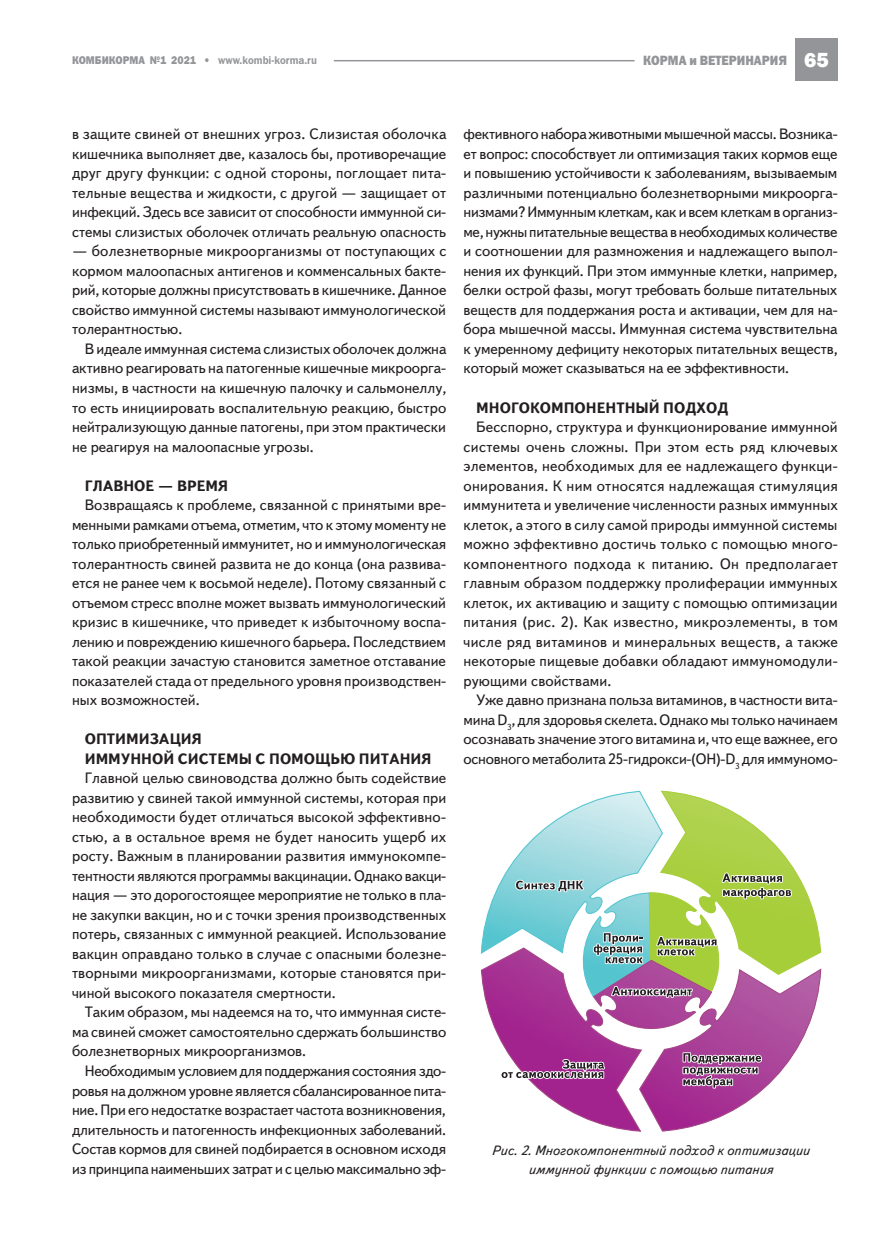
<style>
.page{position:relative;width:893px;height:1234px;background:#fff}
.page>*{position:absolute;margin:0;border:0;box-sizing:border-box;transform-origin:0 0}
.t1{font:800 21px "Franklin Gothic";color:#fff}
.Osnovnoy_text-10-13{font:15px/19.5px "Text Book C";letter-spacing:-.005em;color:#231f20;text-align:justify}
.Osnovnoy_text-10-13-2{font:700 15px "Text Book C";color:#231f20}
.Podrisunochnaya_podp{font:italic 13.5px "Text Book C";color:#231f20}
.Zagolovok{font:13.5px "Franklin Gothic Heavy C";color:#939598;scale:.9 1}
.Zagolovok-2{font:11.25px "Franklin Gothic Demi C";color:#939598;scale:.9 1}
.Zagolovok-3{font:11.25px "Franklin Gothic Heavy C";color:#939598;scale:.9 1}
.s1{font-family:"Franklin Gothic Heavy C"}
</style>
<div class="page">
<div style="left:795px;top:38px;width:43px;height:43px;background:#939598"></div>
<hr style="left:334px;top:60px;width:301px;height:1px;background:#939598">
<svg style="left:484px;top:998px;width:334px;height:133px"></svg>
<svg style="left:481px;top:790px;width:340px;height:208px"></svg>
<svg style="left:500px;top:1057px;width:106px;height:30px"></svg>
<svg style="left:681px;top:1051px;width:82px;height:38px;background:#9f6796"></svg>
<p class="Zagolovok-3" style="left:72px;top:54px;width:10px">КОМ</p>
<p class="Zagolovok-3" style="left:95px;top:54px;width:25px">БИКОРМА</p>
<p class="Zagolovok-2" style="left:150px;top:54px;width:187px"><span class="s1">№1 2021 •</span> www.kombi-korma.ru</p>
<p class="Zagolovok" style="left:643px;top:53px;width:161px">корма и ВЕТЕРИНАРИЯ</p>
<p class="t1" style="left:804px;top:46px;width:26px">65</p>
<p class="Osnovnoy_text-10-13" style="left:72px;top:125px;width:376px">в защите свиней от внешних угроз. Слизистая оболочка кишечника выполняет две, казалось бы, противоречащие друг другу функции: с одной стороны, поглощает пита&shy;тельные вещества и жидкости, с другой — защищает от инфекций. Здесь все зависит от способности иммунной си&shy;стемы слизистых оболочек отличать реальную опасность</p>
<p class="Osnovnoy_text-10-13" style="left:72px;top:242px;width:376px">— болезнетворные микроорганизмы от поступающих с кормом малоопасных антигенов и комменсальных бакте&shy;рий, которые должны присутствовать в кишечнике. Данное свойство иммунной системы называют иммунологической толерантностью.</p>
<p class="Osnovnoy_text-10-13" style="left:72px;top:339px;width:376px;text-indent:13px">В идеале иммунная система слизистых оболочек должна активно реагировать на патогенные кишечные микроорга&shy;низмы, в частности на кишечную палочку и сальмонеллу, то есть инициировать воспалительную реакцию, быстро нейтрализующую данные патогены, при этом практически не реагируя на малоопасные угрозы.</p>
<p class="Osnovnoy_text-10-13-2" style="left:85px;top:476px;width:145px">ГЛАВНОЕ — ВРЕМЯ</p>
<p class="Osnovnoy_text-10-13" style="left:72px;top:495px;width:376px;text-indent:13px">Возвращаясь к проблеме, связанной с принятыми вре&shy;менными рамками отъема, отметим, что к этому моменту не только приобретенный иммунитет, но и иммунологическая толерантность свиней развита не до конца (она развива&shy;ется не ранее чем к восьмой неделе). Потому связанный с отъемом стресс вполне может вызвать иммунологический кризис в кишечнике, что приведет к избыточному воспа&shy;лению и повреждению кишечного барьера. Последствием такой реакции зачастую становится заметное отставание показателей стада от предельного уровня производствен&shy;ных возможностей.</p>
<p class="Osnovnoy_text-10-13-2" style="left:85px;top:730px;width:119px">ОПТИМИЗАЦИЯ</p>
<p class="Osnovnoy_text-10-13-2" style="left:85px;top:749px;width:348px">ИММУННОЙ СИСТЕМЫ С ПОМОЩЬЮ ПИТАНИЯ</p>
<p class="Osnovnoy_text-10-13" style="left:72px;top:768px;width:376px;text-indent:13px">Главной целью свиноводства должно быть содействие развитию у свиней такой иммунной системы, которая при необходимости будет отличаться высокой эффективно&shy;стью, а в остальное время не будет наносить ущерб их росту. Важным в планировании развития иммунокомпе&shy;тентности являются программы вакцинации. Однако вакци&shy;нация — это дорогостоящее мероприятие не только в пла&shy;не закупки вакцин, но и с точки зрения производственных потерь, связанных с иммунной реакцией. Использование вакцин оправдано только в случае с опасными болезне&shy;творными микроорганизмами, которые становятся при&shy;чиной высокого показателя смертности.</p>
<p class="Osnovnoy_text-10-13" style="left:72px;top:1002px;width:376px;text-indent:13px">Таким образом, мы надеемся на то, что иммунная систе&shy;ма свиней сможет самостоятельно сдержать большинство болезнетворных микроорганизмов.</p>
<p class="Osnovnoy_text-10-13" style="left:72px;top:1061px;width:376px;text-indent:13px">Необходимым условием для поддержания состояния здо&shy;ровья на должном уровне является сбалансированное пита&shy;ние. При его недостатке возрастает частота возникновения, длительность и патогенность инфекционных заболеваний.<br>Состав кормов для свиней подбирается в основном исходя из принципа наименьших затрат и с целью максимально эф-</p>
<p class="Osnovnoy_text-10-13" style="left:463px;top:125px;width:376px">фективного набора животными мышечной массы. Возника&shy;ет вопрос: способствует ли оптимизация таких кормов еще и повышению устойчивости к заболеваниям, вызываемым различными потенциально болезнетворными микроорга&shy;низмами? Иммунным клеткам, как и всем клеткам в организ&shy;ме, нужны питательные вещества в необходимых количестве и соотношении для размножения и надлежащего выпол&shy;нения их функций. При этом иммунные клетки, например, белки острой фазы, могут требовать больше питательных веществ для поддержания роста и активации, чем для на&shy;бора мышечной массы. Иммунная система чувствительна к умеренному дефициту некоторых питательных веществ, который может сказываться на ее эффективности.</p>
<p class="Osnovnoy_text-10-13-2" style="left:476px;top:398px;width:254px">МНОГОКОМПОНЕНТНЫЙ ПОДХОД</p>
<p class="Osnovnoy_text-10-13" style="left:463px;top:417px;width:376px;text-indent:13px">Бесспорно, структура и функционирование иммунной системы очень сложны. При этом есть ряд ключевых элементов, необходимых для ее надлежащего функци&shy;онирования. К ним относятся надлежащая стимуляция иммунитета и увеличение численности разных иммунных клеток, а этого в силу самой природы иммунной системы можно эффективно достичь только с помощью много&shy;компонентного подхода к питанию. Он предполагает главным образом поддержку пролиферации иммунных клеток, их активацию и защиту с помощью оптимизации питания (рис. 2). Как известно, микроэлементы, в том числе ряд витаминов и минеральных веществ, а также некоторые пищевые добавки обладают иммуномодули&shy;рующими свойствами.</p>
<p class="Osnovnoy_text-10-13" style="left:463px;top:690px;width:376px;text-indent:13px">Уже давно признана польза витаминов, в частности вита&shy;мина D<sub>3</sub>, для здоровья скелета. Однако мы только начинаем осознавать значение этого витамина и, что еще важнее, его основного метаболита 25-гидрокси-(OH)-D<sub>3</sub> для иммуномо-</p>
<p class="Podrisunochnaya_podp" style="left:492px;top:1142px;width:320px">Рис. 2. Многокомпонентный подход к оптимизации</p>
<p class="Podrisunochnaya_podp" style="left:528px;top:1161px;width:246px">иммунной функции с помощью питания</p>
</div>
